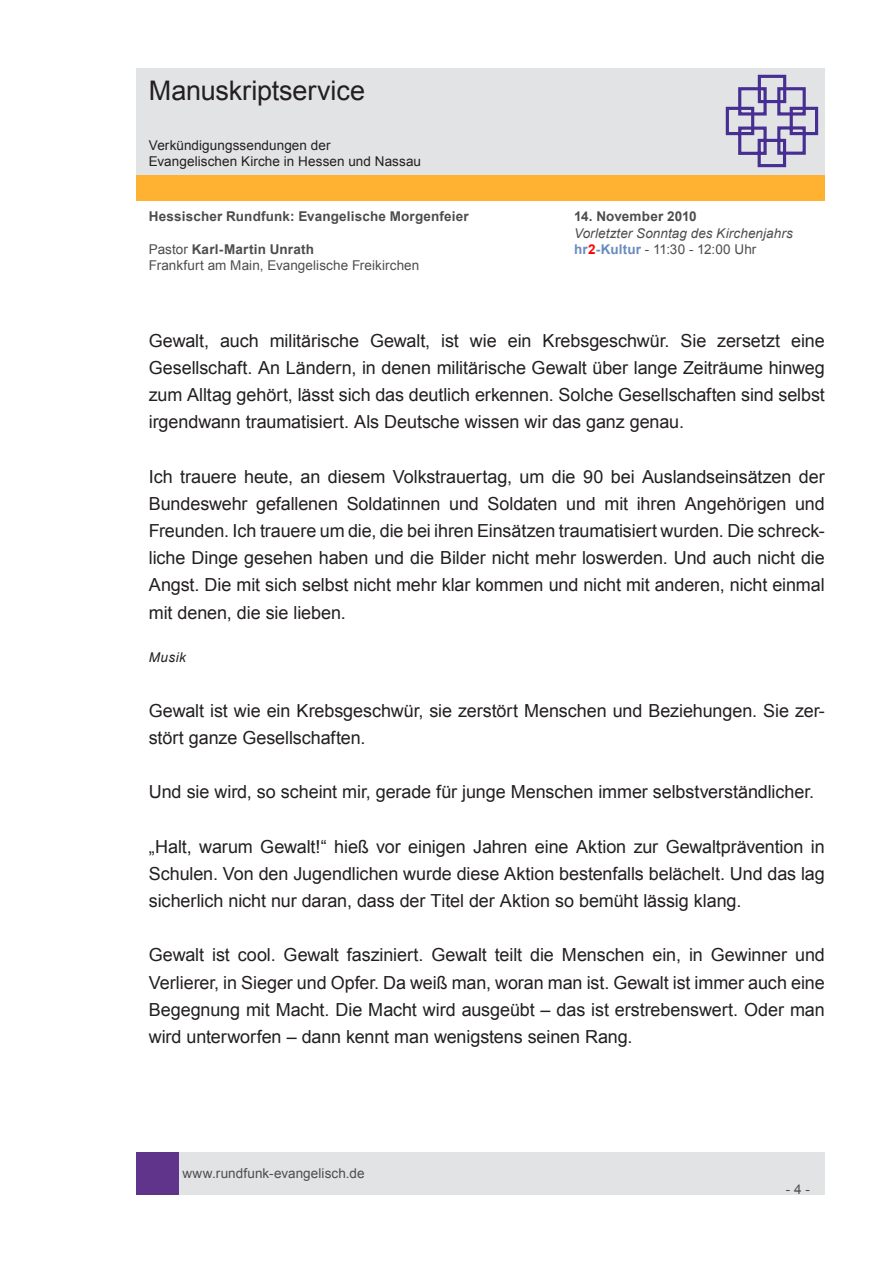
<style>
.page{position:relative;width:893px;height:1263px;background:#fff}
.page>*{position:absolute;margin:0;border:0;box-sizing:border-box;transform-origin:0 0}
.t1{font:27px "Arial";letter-spacing:-.005em;color:#231f20}
.t2{font:18px/27.2px "Arial";letter-spacing:-.005em;color:#231f20;text-align:justify}
.t3{font:13.5px "Arial";letter-spacing:.005em;color:#4d4d4d}
.t4{font:700 13.5px "Arial";letter-spacing:.015em;color:#4d4d4d}
.t5{font:13.5px/16.2px "Arial";letter-spacing:.005em;color:#231f20}
.t6{font:italic 13.5px "Arial";letter-spacing:.005em;color:#4d4d4d}
.t7{font:italic 13.5px "Arial";letter-spacing:.035em;color:#231f20}
.s1{font-weight:400}
.s2{font-weight:700;color:#688bc0}
.s3{font-weight:700;color:#f00}
</style>
<div class="page">
<div style="left:179px;top:1152px;width:646px;height:43px;background:#e2e3e4"></div>
<div style="left:136px;top:1152px;width:43px;height:43px;background:#5f348a"></div>
<div style="left:136px;top:175px;width:689px;height:26px;background:#ffb132"></div>
<div style="left:136px;top:68px;width:689px;height:106px;background:#e2e3e4"></div>
<svg style="left:725px;top:74px;width:94px;height:94px"></svg>
<h1 class="t1" style="left:149px;top:73px;width:218px">Manuskriptservice</h1>
<p class="t5" style="left:149px;top:137px;width:274px">Verkündigungssendungen der<br>Evangelischen Kirche in Hessen und Nassau</p>
<p class="t4" style="left:149px;top:208px;width:322px">Hessischer Rundfunk: Evangelische Morgenfeier</p>
<p class="t4" style="left:574px;top:208px;width:124px">14. November 2010</p>
<p class="t6" style="left:574px;top:224px;width:220px">Vorletzter Sonntag des Kirchenjahrs</p>
<p class="t4" style="left:149px;top:240px;width:167px"><span class="s1">Pastor</span> Karl-Martin Unrath</p>
<p class="t3" style="left:574px;top:240px;width:184px"><span class="s2">hr</span><span class="s3">2</span><span class="s2">-Kultur</span> - 11:30 - 12:00 Uhr</p>
<p class="t3" style="left:149px;top:256px;width:272px">Frankfurt am Main, Evangelische Freikirchen</p>
<p class="t2" style="left:149px;top:327px;width:677px">Gewalt, auch militärische Gewalt, ist wie ein Krebsgeschwür. Sie zersetzt eine Gesellschaft. An Ländern, in denen militärische Gewalt über lange Zeiträume hinweg zum Alltag gehört, lässt sich das deutlich erkennen. Solche Gesellschaften sind selbst irgendwann traumatisiert. Als Deutsche wissen wir das ganz genau.</p>
<p class="t2" style="left:149px;top:463px;width:678px">Ich trauere heute, an diesem Volkstrauertag, um die 90 bei Auslandseinsätzen der Bundeswehr gefallenen Soldatinnen und Soldaten und mit ihren Angehörigen und Freunden. Ich trauere um die, die bei ihren Einsätzen traumatisiert wurden. Die schreck&shy;liche Dinge gesehen haben und die Bilder nicht mehr loswerden. Und auch nicht die Angst. Die mit sich selbst nicht mehr klar kommen und nicht mit anderen, nicht einmal mit denen, die sie lieben.</p>
<p class="t7" style="left:149px;top:649px;width:39px">Musik</p>
<p class="t2" style="left:149px;top:697px;width:678px">Gewalt ist wie ein Krebsgeschwür, sie zerstört Menschen und Beziehungen. Sie zer&shy;stört ganze Gesellschaften.</p>
<p class="t2" style="left:149px;top:778px;width:667px">Und sie wird, so scheint mir, gerade für junge Menschen immer selbstverständlicher.</p>
<p class="t2" style="left:149px;top:833px;width:677px">„Halt, warum Gewalt!“ hieß vor einigen Jahren eine Aktion zur Gewaltprävention in Schulen. Von den Jugendlichen wurde diese Aktion bestenfalls belächelt. Und das lag sicherlich nicht nur daran, dass der Titel der Aktion so bemüht lässig klang.</p>
<p class="t2" style="left:149px;top:942px;width:678px">Gewalt ist cool. Gewalt fasziniert. Gewalt teilt die Menschen ein, in Gewinner und Verlierer, in Sieger und Opfer. Da weiß man, woran man ist. Gewalt ist immer auch eine Begegnung mit Macht. Die Macht wird ausgeübt – das ist erstrebenswert. Oder man wird unterworfen – dann kennt man wenigstens seinen Rang.</p>
<p class="t3" style="left:182px;top:1164px;width:184px">www.rundfunk-evangelisch.de</p>
<p class="t3" style="left:786px;top:1180px;width:26px">- 4 -</p>
</div>
